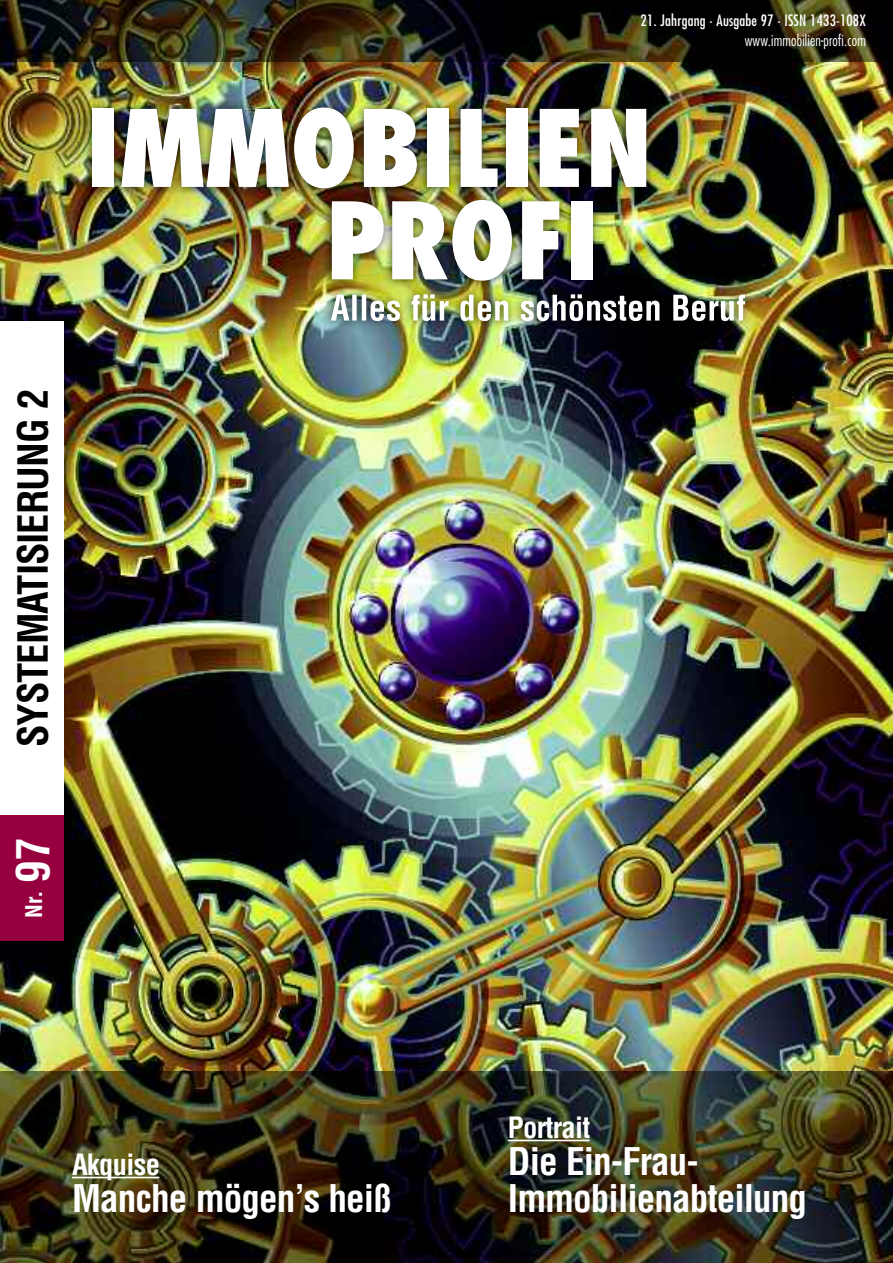
<style>
.page{position:relative;width:893px;height:1263px;background:#fff}
.page>*{position:absolute;margin:0;border:0;box-sizing:border-box;transform-origin:0 0}
.t1{font:800 condensed 103.5px/92.4px "Futura";color:#fff}
.t2{font:700 condensed 40.5px "Helvetica";letter-spacing:-.025em;color:#000}
.t3{font:700 condensed 37.2px/36.8px "Helvetica";letter-spacing:-.025em;color:#fff}
.t4{font:700 condensed 28.65px "Helvetica";letter-spacing:-.025em;color:#fff}
.t5{font:700 condensed 22.5px "Helvetica";color:#fff}
.t6{font:condensed 15.3px "Futura";letter-spacing:.01em;color:#fff}
.t7{font:300 condensed 15.3px "Futura";letter-spacing:.01em;color:#fff}
.s1{font-size:45px}
</style>
<div class="page">
<img style="left:0;top:62px;width:893px;height:1009px">
<img style="left:770px;top:279px;width:75px;height:107px">
<img style="left:41px;top:82px;width:729px;height:306px">
<img style="left:331px;top:294px;width:251px;height:27px">
<div style="left:0;top:321px;width:64px;height:495px;background:#fff"></div>
<div style="left:0;top:815px;width:64px;height:125px;background:#97003f"></div>
<img style="left:0;top:1071px;width:893px;height:192px">
<img style="left:0;top:0;width:893px;height:62px">
<hr style="left:72px;top:1177px;width:87px;height:1px;background:#fff">
<hr style="left:508px;top:1140px;width:82px;height:1px;background:#fff">
<p class="t6" style="left:641px;top:14px;width:227px">21. Jahrgang · Ausgabe 97 · ISSN 1433-108X</p>
<p class="t7" style="left:745px;top:34px;width:123px">www.immobilien-profi.com</p>
<h1 class="t1" style="left:326px;top:112px;width:328px;text-indent:-239px">IMMOBILIEN<br>PROFI</h1>
<p class="t2" style="left:10px;top:747px;width:360px;rotate:-90deg">SYSTEMATISIERUNG 2</p>
<p class="t5" style="left:21px;top:918px;width:81px;rotate:-90deg">Nr. <span class="s1">97</span></p>
<p class="t4" style="left:72px;top:1148px;width:89px">Akquise</p>
<p class="t3" style="left:72px;top:1181px;width:321px">Manche mögen’s heiß</p>
<p class="t4" style="left:508px;top:1111px;width:84px">Portrait</p>
<p class="t3" style="left:508px;top:1144px;width:301px">Die Ein-Frau-<br>Immobilienabteilung</p>
</div>
